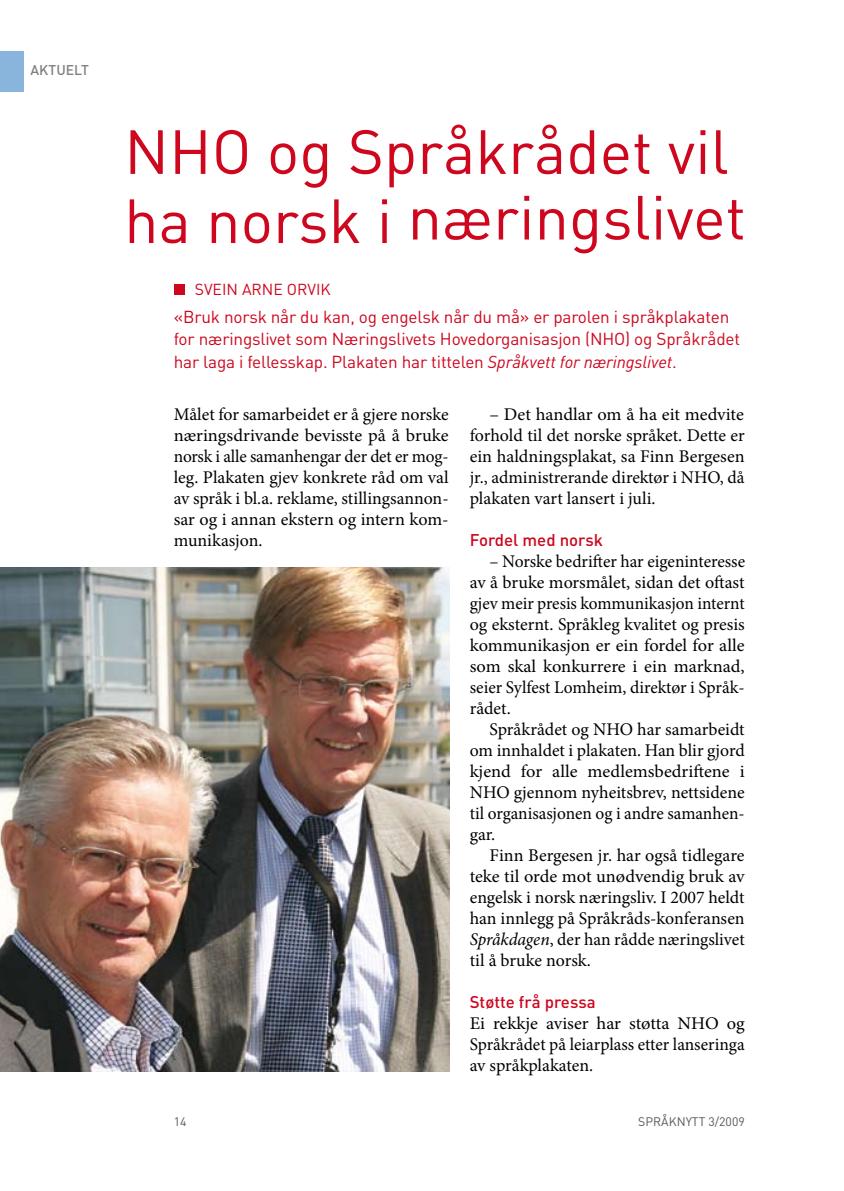
<style>
.page{position:relative;width:844px;height:1191px;background:#fff}
.page>*{position:absolute;margin:0;border:0;box-sizing:border-box;transform-origin:0 0}
.t1{font:61.25px/65.6px "DIN";color:#ce061e}
.t2{font:17.85px/21px "Minion Pro";color:#000;text-align:justify}
.t3{font:17.15px/22.8px "DIN";letter-spacing:-.01em;color:#ce061e}
.t4{font:500 16.8px "DIN";color:#ce061e}
.t5{font:15.75px "DIN";color:#ce061e}
.t6{font:500 14px "DIN";color:#808183}
.t7{font:12.25px "DIN";color:#58585a}
.s1{font-style:italic}
</style>
<div class="page">
<div style="left:0;top:51px;width:24px;height:41px;background:#89b5dd"></div>
<img style="left:0;top:567px;width:449px;height:504px">
<div style="left:174px;top:284px;width:10px;height:11px;background:#ce061e"></div>
<p class="t6" style="left:30px;top:61px;width:60px">Aktuelt</p>
<h1 class="t1" style="left:124px;top:118px;width:623px">NHO og Språkrådet vil ha norsk i næringslivet</h1>
<p class="t5" style="left:188px;top:279px;width:142px">svein arn e orvik</p>
<p class="t3" style="left:174px;top:305px;width:567px">«Bruk norsk når du kan, og engelsk når du må» er parolen i språkplakaten for næringslivet som Næringslivets H ovedorganisasjon (NHO) og Språkrådet har laga i fellesskap. Plakaten har tittelen <span class="s1">Språkvett for næringslivet</span>.</p>
<p class="t2" style="left:174px;top:404px;width:276px">Målet for samarbeidet er å gjere norske næringsdrivande bevisste på å bruke norsk i alle samanhengar der det er mog&shy;leg. Plakaten gjev konkrete råd om val av språk i bl.a. reklame, stillingsannon&shy;sar og i annan ekstern og intern kom&shy;munikasjon.</p>
<p class="t2" style="left:469px;top:404px;width:276px;text-indent:20px">– Det handlar om å ha eit medvite forhold til det norske språket. Dette er ein haldningsplakat, sa Finn Bergesen jr., administrerande direktør i NHO, då plakaten vart lansert i juli.</p>
<p class="t4" style="left:469px;top:529px;width:135px">Fordel med norsk</p>
<p class="t2" style="left:469px;top:551px;width:277px;text-indent:20px">– Norske bedrifter har eigeninteresse av å bruke morsmålet, sidan det oftast gjev meir presis kommunikasjon internt og eksternt. Språkleg kvalitet og presis kommunikasjon er ein fordel for alle som skal konkurrere i ein marknad, seier Sylfest Lomheim, direktør i Språk&shy;rådet.</p>
<p class="t2" style="left:469px;top:719px;width:276px;text-indent:20px">Språkrådet og NHO har samarbeidt om innhaldet i plakaten. Han blir gjord kjend for alle medlemsbedriftene i NHO gjennom nyheitsbrev, nettsidene til organisasjonen og i andre samanhen&shy;gar.</p>
<p class="t2" style="left:469px;top:845px;width:276px;text-indent:20px">Finn Bergesen jr. har også tidlegare teke til orde mot unødvendig bruk av engelsk i norsk næringsliv. I 2007 heldt han innlegg på Språkråds-konferansen <span class="s1">Språkdagen</span>, der han rådde næringslivet til å bruke norsk.</p>
<p class="t4" style="left:469px;top:991px;width:127px">Støtte frå pressa</p>
<p class="t2" style="left:469px;top:1013px;width:276px">Ei rekkje aviser har støtta NHO og Språkrådet på leiarplass etter lanseringa av språkplakaten.</p>
<p class="t7" style="left:174px;top:1113px;width:14px">14</p>
<p class="t7" style="left:638px;top:1113px;width:108px">SPRÅKNYTT 3/2009</p>
</div>
